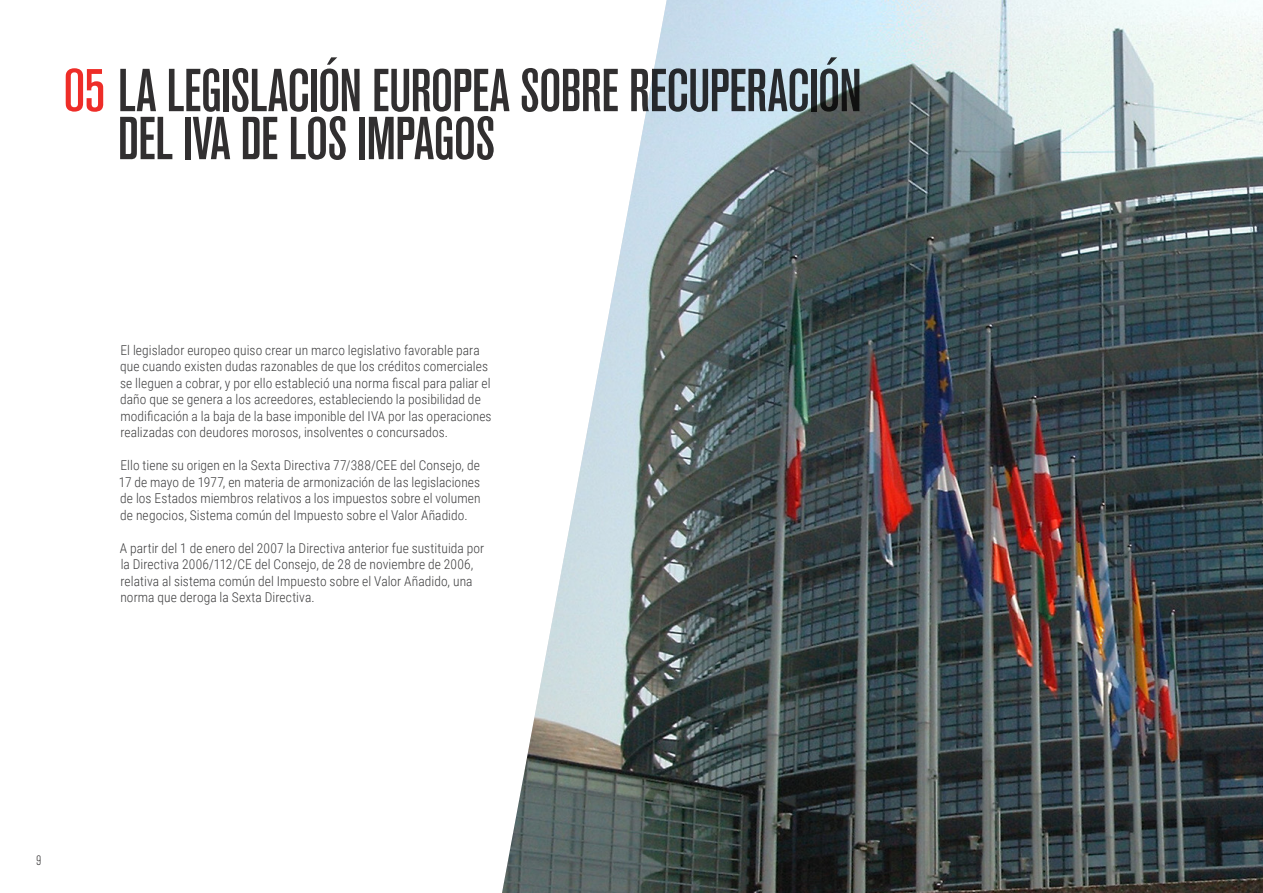
<style>
.page{position:relative;width:1263px;height:893px;background:#fff}
.page>*{position:absolute;margin:0;border:0;box-sizing:border-box;transform-origin:0 0}
.t1{font:60px/48px "Akzidenz Grotesk BQ Md Cnd Alt";letter-spacing:-.015em;color:#312f30}
.t2{font:300 13.5px/16.5px "Roboto Condensed";letter-spacing:.005em;color:#3e3e3f}
.t3{font:300 condensed 13.5px "Akzidenz Grotesk BQ";color:#312f30}
.s1{color:#ee2d28}
</style>
<div class="page">
<img style="left:502px;top:0;width:761px;height:893px">
<h1 class="t1" style="left:118px;top:66px;width:745px;text-indent:-54px"><span class="s1">05</span> LA LEGISLACIÓN EUROPEA SOBRE RECUPERACIÓN<br>DEL IVA DE LOS IMPAGOS</h1>
<p class="t2" style="left:120px;top:341px;width:373px">El legislador europeo quiso crear un marco legislativo favorable para que cuando existen dudas razonables de que los créditos comerciales se lleguen a cobrar, y por ello estableció una norma fiscal para paliar el daño que se genera a los acreedores, estableciendo la posibilidad de modificación a la baja de la base imponible del IVA por las operaciones realizadas con deudores morosos, insolventes o concursados.</p>
<p class="t2" style="left:119px;top:456px;width:363px;text-align:justify">Ello tiene su origen en la Sexta Directiva 77/388/CEE del Consejo, de 17 de mayo de 1977, en materia de armonización de las legislaciones de los Estados miembros relativos a los impuestos sobre el volumen de negocios, Sistema común del Impuesto sobre el Valor Añadido.</p>
<p class="t2" style="left:120px;top:539px;width:366px">A partir del 1 de enero del 2007 la Directiva anterior fue sustituida por la Directiva 2006/112/CE del Consejo, de 28 de noviembre de 2006, relativa al sistema común del Impuesto sobre el Valor Añadido, una norma que deroga la Sexta Directiva.</p>
<p class="t3" style="left:36px;top:853px;width:6px">9</p>
</div>
